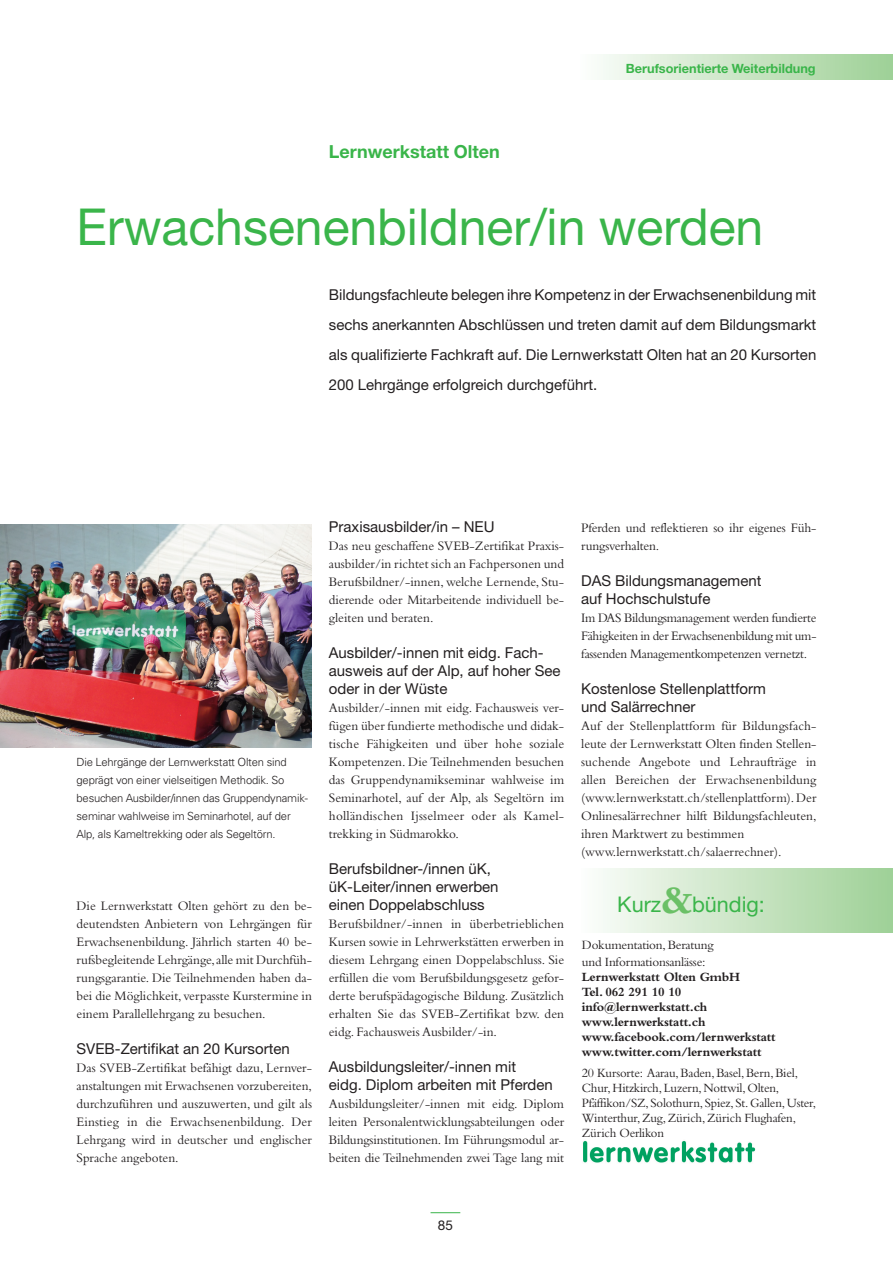
<style>
.page{position:relative;width:893px;height:1263px;background:#fff}
.page>*{position:absolute;margin:0;border:0;box-sizing:border-box;transform-origin:0 0}
.t1{font:51px "Helvetica Neue";color:#3ab54a}
.t2{font:21.6px "Helvetica Neue";color:#3ab54a}
.t3{font:700 18px "Helvetica Neue";color:#3ab54a}
.t4{font:15px/18px "Helvetica Neue";color:#231f20}
.t5{font:13.5px/18px "Bembo";color:#231f20;text-align:justify}
.t6{font:13.5px/18px "Bembo";color:#231f20;text-align:justify;scale:.96 1}
.t7{font:13.5px "Helvetica Neue";color:#231f20}
.t8{font:13.2px/15px "Bembo";letter-spacing:-.015em;color:#231f20}
.t9{font:700 13.2px/15px "Bembo";letter-spacing:-.015em;color:#231f20}
.t10{font:700 12.75px "Helvetica Neue";color:#3ab54a}
.t11{font:300 11.25px/18px "Univers";letter-spacing:-.015em;color:#231f20}
.s1{font-family:"Bembo";font-weight:700;font-size:44.1px;color:#6bc067}
</style>
<div class="page">
<svg style="left:431px;top:1212px;width:29px;height:1px"></svg>
<div style="left:581px;top:868px;width:312px;height:64px;background:linear-gradient(to right,#fcfdfa,#9ed096)"></div>
<img style="left:0;top:525px;width:312px;height:222px">
<img style="left:583px;top:1141px;width:173px;height:22px">
<div style="left:580px;top:54px;width:313px;height:26px;background:linear-gradient(to right,#fcfdfa,#9ed096)"></div>
<h3 class="t3" style="left:329px;top:145px;width:173px">Lernwerkstatt Olten</h3>
<p class="t10" style="left:626px;top:64px;width:191px">Berufsorientierte Weiterbildung</p>
<h1 class="t1" style="left:77px;top:208px;width:688px">Erwachsenenbildner/in werden</h1>
<p class="t4" style="left:329px;top:281px;width:489px;line-height:30px;text-align:justify">Bildungsfachleute belegen ihre Kompetenz in der Erwachsenenbildung mit sechs anerkannten Abschlüssen und treten damit auf dem Bildungsmarkt als qualifizierte Fachkraft auf. Die Lernwerkstatt Olten hat an 20 Kursorten 200 Lehrgänge erfolgreich durchgeführt.</p>
<p class="t11" style="left:77px;top:754px;width:233px">Die Lehrgänge der Lernwerkstatt Olten sind geprägt von einer vielseitigen Methodik. So besuchen Ausbilder/innen das Gruppendynamik&shy;seminar wahlweise im Seminarhotel, auf der Alp, als Kameltrekking oder als Segeltörn.</p>
<p class="t5" style="left:77px;top:898px;width:237px">Die Lernwerkstatt Olten gehört zu den be&shy;deutendsten Anbietern von Lehrgängen für Erwachsenenbildung. Jährlich starten 40 be&shy;rufsbegleitende Lehrgänge, alle mit Durchfüh&shy;rungsgarantie. Die Teilnehmenden haben da&shy;bei die Möglichkeit, verpasste Kurstermine in einem Parallellehrgang zu besuchen.</p>
<p class="t4" style="left:77px;top:1041px;width:215px">SVEB-Zertifikat an 20 Kursorten</p>
<p class="t5" style="left:77px;top:1060px;width:237px">Das SVEB-Zertifikat befähigt dazu, Lernver - an staltungen mit Erwachsenen vorzubereiten, durchzuführen und auszuwerten, und gilt als Einstieg in die Erwachsenenbildung. Der Lehrgang wird in deutscher und englischer Sprache angeboten.</p>
<p class="t4" style="left:329px;top:519px;width:167px">Praxisausbilder/in – NEU</p>
<p class="t5" style="left:329px;top:538px;width:237px">Das neu geschaffene SVEB-Zertifikat Praxis&shy;ausbilder/in richtet sich an Fachpersonen und Berufsbildner/-innen, welche Lernende, Stu&shy;dierende oder Mitarbeitende individuell be&shy;gleiten und beraten.</p>
<p class="t4" style="left:329px;top:645px;width:233px">Ausbilder/-innen mit eidg. Fach - ausweis auf der Alp, auf hoher See oder in der Wüste</p>
<p class="t5" style="left:329px;top:700px;width:237px">Ausbilder/-innen mit eidg. Fachausweis ver&shy;fügen über fundierte methodische und didak&shy;tische Fähigkeiten und über hohe soziale Kompetenzen. Die Teilnehmenden besuchen das Gruppendynamikseminar wahlweise im Seminarhotel, auf der Alp, als Segeltörn im holländischen Ijsselmeer oder als Kamel - trekking in Südmarokko.</p>
<p class="t4" style="left:329px;top:861px;width:171px">Berufsbildner-/innen üK, üK-Leiter/innen erwerben einen Doppelabschluss</p>
<p class="t5" style="left:329px;top:916px;width:237px">Berufsbildner/-innen in überbetrieblichen Kursen sowie in Lehrwerkstätten erwerben in diesem Lehrgang einen Doppelabschluss. Sie erfüllen die vom Berufsbildungsgesetz gefor&shy;derte berufspädagogische Bildung. Zusätzlich erhalten Sie das SVEB-Zertifikat bzw. den eidg. Fachausweis Ausbilder/-in.</p>
<p class="t4" style="left:329px;top:1059px;width:225px">Ausbildungsleiter/-innen mit eidg. Diplom arbeiten mit Pferden</p>
<p class="t5" style="left:329px;top:1096px;width:237px">Ausbildungsleiter/-innen mit eidg. Diplom leiten Personalentwicklungsabteilungen oder Bildungsinstitutionen. Im Führungsmodul ar&shy;beiten die Teilnehmenden zwei Tage lang mit</p>
<p class="t5" style="left:581px;top:520px;width:237px">Pferden und reflektieren so ihr eigenes Füh&shy;rungsverhalten.</p>
<p class="t4" style="left:581px;top:573px;width:182px">DAS Bildungsmanagement auf Hochschulstufe</p>
<p class="t6" style="left:581px;top:610px;width:247px">Im DAS Bildungsmanagement werden fundierte Fähigkeiten in der Erwachsenenbildung mit um&shy;fassenden Managementkompetenzen vernetzt.</p>
<p class="t4" style="left:581px;top:681px;width:186px">Kostenlose Stellenplattform und Salärrechner</p>
<p class="t5" style="left:581px;top:718px;width:237px;text-align:left">Auf der Stellenplattform für Bildungsfach - leute der Lernwerkstatt Olten finden Stellen - suchende Angebote und Lehraufträge in allen Bereichen der Erwachsenenbildung (www.lernwerkstatt.ch/stellenplattform). Der Onlinesalärrechner hilft Bildungsfachleuten, ihren Marktwert zu bestimmen (www.lernwerkstatt.ch/salaerrechner).</p>
<h2 class="t2" style="left:617px;top:896px;width:149px">Kurz<span class="s1">&amp;</span>bündig:</h2>
<p class="t8" style="left:582px;top:938px;width:133px;line-height:16.5px">Dokumentation, Beratung und Informationsanlässe:</p>
<p class="t9" style="left:582px;top:970px;width:195px">Lernwerkstatt Olten GmbH<br>Tel. 062 291 10 10 info@lernwerkstatt.ch www.lernwerkstatt.ch www.facebook.com/lernwerkstatt www.twitter.com/lernwerkstatt</p>
<p class="t8" style="left:582px;top:1066px;width:236px">20 Kursorte: Aarau, Baden, Basel, Bern, Biel, Chur, Hitzkirch, Luzern, Nottwil, Olten, Pfäffikon/SZ, Solothurn, Spiez, St. Gallen, Uster, Winterthur, Zug, Zürich, Zürich Flughafen, Zürich Oerlikon</p>
<p class="t7" style="left:438px;top:1220px;width:17px">85</p>
</div>
